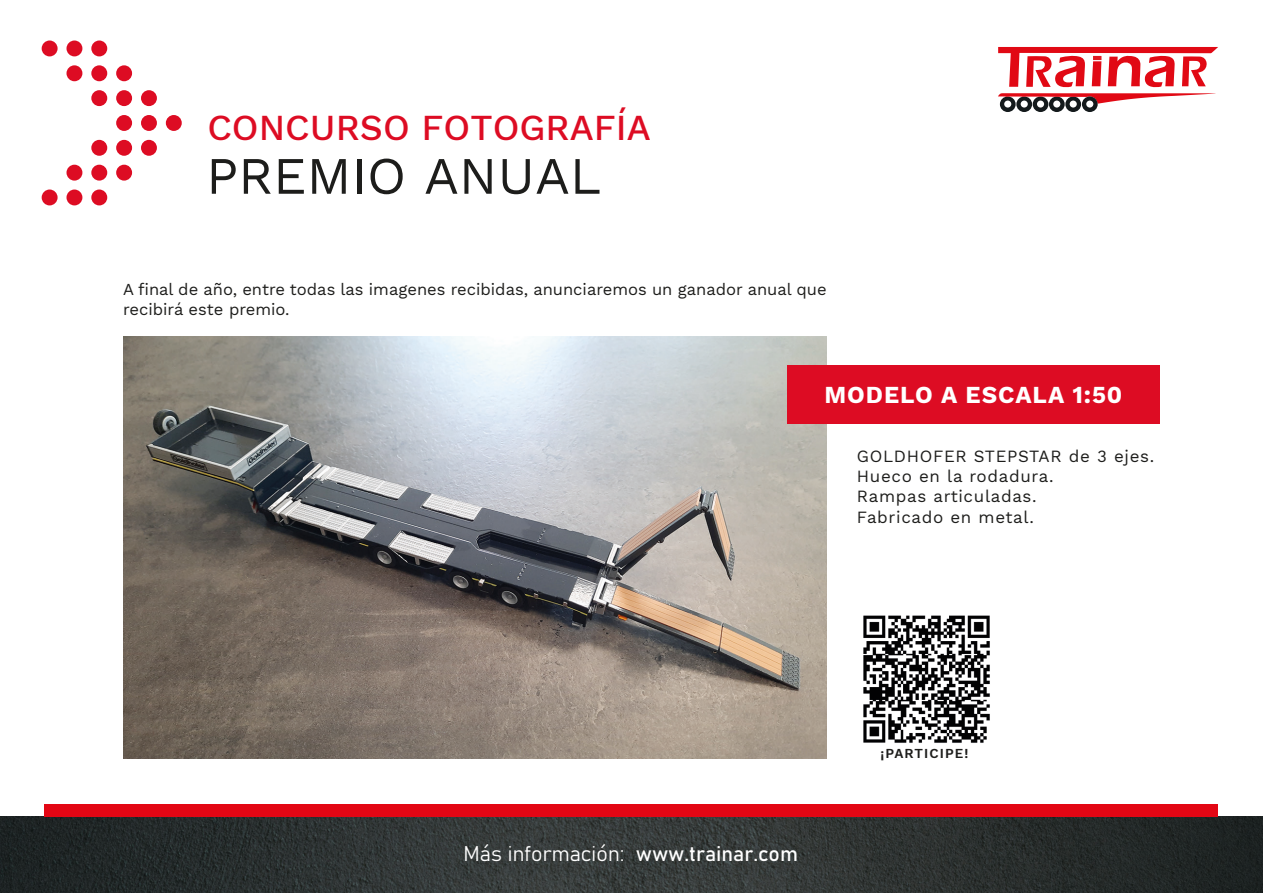
<style>
.page{position:relative;width:1263px;height:893px;background:#fff}
.page>*{position:absolute;margin:0;border:0;box-sizing:border-box;transform-origin:0 0}
.t1{font:52.5px "Work Sans";color:#1d1d1b}
.t2{font:500 36px "Work Sans";color:#dd0c23}
.t3{font:700 24px "Work Sans";letter-spacing:.04em;color:#fff}
.t4{font:21px "Bahnschrift";color:#fff}
.t5{font:16.95px/20.2px "Work Sans";letter-spacing:.04em;color:#1d1d1b}
.t6{font:16.5px/19.8px "Work Sans";color:#1d1d1b}
.t7{font:600 13.5px "Work Sans";letter-spacing:.08em;color:#1d1d1b}
</style>
<div class="page">
<img style="left:123px;top:336px;width:704px;height:422px">
<div style="left:787px;top:365px;width:373px;height:59px;background:#dd0c23"></div>
<img style="left:0;top:816px;width:1263px;height:77px">
<div style="left:44px;top:804px;width:1174px;height:12px;background:#e30614"></div>
<svg style="left:998px;top:47px;width:220px;height:40px"></svg>
<svg style="left:998px;top:93px;width:217px;height:19px"></svg>
<img style="left:863px;top:615px;width:127px;height:128px">
<div style="left:166px;top:115px;width:16px;height:16px;background:#dd0c23;border-radius:50%"></div>
<div style="left:141px;top:115px;width:16px;height:16px;background:#dd0c23;border-radius:50%"></div>
<div style="left:141px;top:140px;width:16px;height:16px;background:#dd0c23;border-radius:50%"></div>
<div style="left:116px;top:140px;width:16px;height:16px;background:#dd0c23;border-radius:50%"></div>
<div style="left:116px;top:115px;width:16px;height:16px;background:#dd0c23;border-radius:50%"></div>
<div style="left:116px;top:90px;width:16px;height:16px;background:#dd0c23;border-radius:50%"></div>
<div style="left:116px;top:65px;width:16px;height:16px;background:#dd0c23;border-radius:50%"></div>
<div style="left:116px;top:165px;width:16px;height:16px;background:#dd0c23;border-radius:50%"></div>
<div style="left:91px;top:165px;width:16px;height:16px;background:#dd0c23;border-radius:50%"></div>
<div style="left:91px;top:140px;width:16px;height:16px;background:#dd0c23;border-radius:50%"></div>
<div style="left:91px;top:190px;width:16px;height:15px;background:#dd0c23;border-radius:50%"></div>
<div style="left:66px;top:190px;width:16px;height:15px;background:#dd0c23;border-radius:50%"></div>
<div style="left:66px;top:165px;width:16px;height:16px;background:#dd0c23;border-radius:50%"></div>
<div style="left:42px;top:190px;width:16px;height:15px;background:#dd0c23;border-radius:50%"></div>
<div style="left:91px;top:90px;width:16px;height:16px;background:#dd0c23;border-radius:50%"></div>
<div style="left:91px;top:65px;width:16px;height:16px;background:#dd0c23;border-radius:50%"></div>
<div style="left:91px;top:41px;width:16px;height:15px;background:#dd0c23;border-radius:50%"></div>
<div style="left:66px;top:65px;width:16px;height:16px;background:#dd0c23;border-radius:50%"></div>
<div style="left:66px;top:41px;width:16px;height:15px;background:#dd0c23;border-radius:50%"></div>
<div style="left:42px;top:41px;width:16px;height:15px;background:#dd0c23;border-radius:50%"></div>
<div style="left:141px;top:90px;width:16px;height:16px;background:#dd0c23;border-radius:50%"></div>
<h2 class="t2" style="left:207px;top:107px;width:445px">CONCURSO FOTOGRAFÍA</h2>
<h1 class="t1" style="left:206px;top:145px;width:397px">PREMIO ANUAL</h1>
<p class="t6" style="left:123px;top:280px;width:705px">A final de año, entre todas las imagenes recibidas, anunciaremos un ganador anual que recibirá este premio.</p>
<h3 class="t3" style="left:824px;top:381px;width:299px">MODELO A ESCALA 1:50</h3>
<p class="t5" style="left:857px;top:447px;width:299px">GOLDHOFER STEPSTAR de 3 ejes.<br>Hueco en la rodadura.<br>Rampas articuladas.<br>Fabricado en metal.</p>
<p class="t4" style="left:463px;top:837px;width:336px">Más información: www.trainar.com</p>
<p class="t7" style="left:880px;top:746px;width:90px">¡PARTICIPE!</p>
</div>
